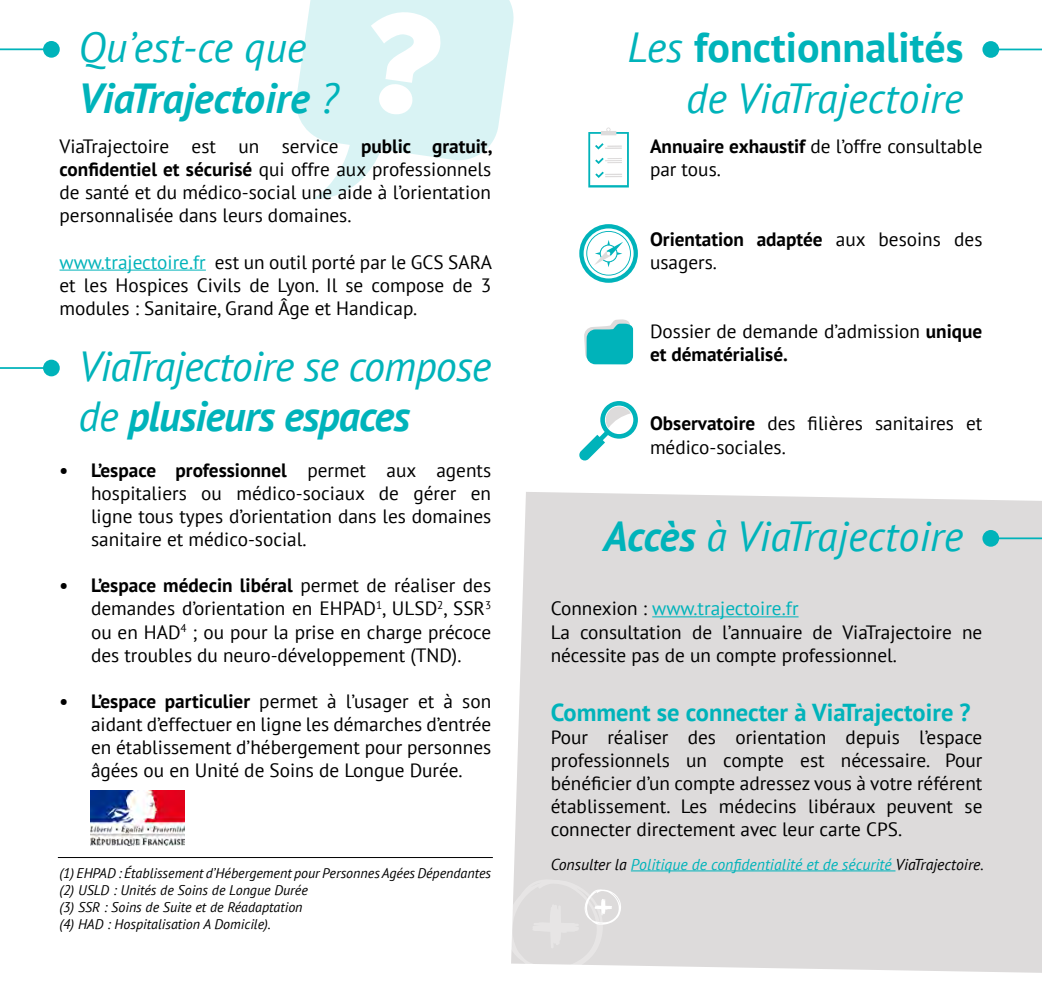
<style>
.page{position:relative;width:1042px;height:983px;background:#fff}
.page>*{position:absolute;margin:0;border:0;box-sizing:border-box;transform-origin:0 0}
.t1{font:italic 42px/50.4px "PT Sans";color:#00b3ba;text-align:right}
.t2{font:italic 42px/50.4px "PT Sans";letter-spacing:-.02em;color:#00b3ba}
.t3{font:italic 700 42px/50.4px "PT Sans";color:#00b3ba}
.t4{font:700 24.5px "PT Sans";color:#00b3ba}
.t5{font:19.25px/23.1px "PT Sans";color:#000;text-align:justify}
.t6{font:italic 15.75px "PT Sans";color:#00b3ba}
.t7{font:italic 14px/16.8px "PT Sans";color:#000}
.s1{font-weight:400}
.s2{font-weight:700}
.s3{color:#00b3ba}
.s4{font-weight:700;font-style:normal}
.s5{color:#000}
</style>
<div class="page">
<div style="left:514px;top:492px;width:528px;height:480px;background:#dddbdb"></div>
<svg style="left:511px;top:878px;width:110px;height:94px"></svg>
<svg style="left:296px;top:0;width:218px;height:200px;fill:#d9f3f4"></svg>
<img style="left:91px;top:790px;width:94px;height:55px">
<hr style="left:60px;top:269px;width:146px;height:1px;background:#00b3ba">
<hr style="left:0;top:48px;width:51px;height:2px;background:#00b3ba">
<div style="left:43px;top:41px;width:17px;height:17px;background:#00b3ba;border-radius:50%"></div>
<hr style="left:652px;top:616px;width:146px;height:1px;background:#00b3ba">
<hr style="left:631px;top:870px;width:264px;height:1px;background:#00b3ba">
<hr style="left:0;top:367px;width:51px;height:2px;background:#00b3ba">
<div style="left:43px;top:359px;width:17px;height:17px;background:#00b3ba;border-radius:50%"></div>
<div style="left:982px;top:41px;width:17px;height:17px;background:#00b3ba;border-radius:50%"></div>
<hr style="left:994px;top:49px;width:48px;height:1px;background:#00b3ba">
<svg style="left:579px;top:224px;width:59px;height:59px"></svg>
<svg style="left:588px;top:127px;width:41px;height:60px"></svg>
<svg style="left:579px;top:401px;width:59px;height:60px"></svg>
<svg style="left:584px;top:319px;width:49px;height:45px"></svg>
<hr style="left:58px;top:857px;width:435px;height:1px;background:#000">
<div style="left:982px;top:530px;width:17px;height:16px;background:#00b3ba;border-radius:50%"></div>
<hr style="left:994px;top:537px;width:48px;height:2px;background:#00b3ba">
<h1 class="t3" style="left:79px;top:22px;width:261px"><span class="s1">Qu’est-ce que<br></span>ViaTrajectoire <span class="s1">?</span></h1>
<p class="t5" style="left:60px;top:134px;width:434px">ViaTrajectoire est un service <span class="s2">public gratuit, confidentiel et sécurisé</span> qui offre aux professionnels de santé et du médico-social une aide à l’orientation personnalisée dans leurs domaines.</p>
<p class="t5" style="left:60px;top:250px;width:434px"><span class="s3">www.trajectoire.fr</span> est un outil porté par le GCS SARA et les Hospices Civils de Lyon. Il se compose de 3 modules : Sanitaire, Grand Âge et Handicap.</p>
<h1 class="t2" style="left:79px;top:340px;width:414px">ViaTrajectoire se compose de <span class="s2">plusieurs espaces</span></h1>
<p class="t5" style="left:91px;top:458px;width:402px;text-indent:-31px"><span class="s2">• L’espace professionnel</span> permet aux agents hospitaliers ou médico-sociaux de gérer en ligne tous types d’orientation dans les domaines sanitaire et médico-social.</p>
<p class="t5" style="left:91px;top:573px;width:402px;text-indent:-31px"><span class="s2">• L’espace médecin libéral</span> permet de réaliser des demandes d’orientation en EHPAD<sup>1</sup>, ULSD<sup>2</sup>, SSR<sup>3 </sup>ou en HAD<sup>4</sup> ; ou pour la prise en charge précoce des troubles du neuro-développement (TND).</p>
<p class="t5" style="left:91px;top:689px;width:402px;text-indent:-31px"><span class="s2">• L’espace particulier</span> permet à l’usager et à son aidant d’effectuer en ligne les démarches d’entrée en établissement d’hébergement pour personnes âgées ou en Unité de Soins de Longue Durée.</p>
<p class="t7" style="left:60px;top:864px;width:433px">(1) EHPAD : Établissement d’Hébergement pour Personnes Agées Dépendantes (2) USLD : Unités de Soins de Longue Durée<br>(3) SSR : Soins de Suite et de Réadaptation<br>(4) HAD : Hospitalisation A Domicile).</p>
<h1 class="t1" style="left:627px;top:22px;width:337px">Les <span class="s4">fonctionnalités </span>de ViaTrajectoire</h1>
<p class="t5" style="left:650px;top:134px;width:334px"><span class="s2">Annuaire exhaustif</span> de l’offre consultable par tous.</p>
<p class="t5" style="left:650px;top:227px;width:334px"><span class="s2">Orientation adaptée</span> aux besoins des usagers.</p>
<p class="t5" style="left:650px;top:319px;width:334px">Dossier de demande d’admission <span class="s2">unique et dématérialisé.</span></p>
<p class="t5" style="left:650px;top:411px;width:334px"><span class="s2">Observatoire</span> des filières sanitaires et médico-sociales.</p>
<h1 class="t1" style="left:603px;top:510px;width:361px"><span class="s2">Accès</span> à ViaTrajectoire</h1>
<p class="t5" style="left:551px;top:596px;width:433px;text-align:left">Connexion : <span class="s3">www.trajectoire.fr<br></span>La consultation de l’annuaire de ViaTrajectoire ne nécessite pas de un compte professionnel.</p>
<p class="t4" style="left:551px;top:695px;width:421px">Comment se connecter à ViaTrajectoire ?</p>
<p class="t5" style="left:551px;top:724px;width:433px">Pour réaliser des orientation depuis l’espace professionnels un compte est nécessaire. Pour bénéficier d’un compte adressez vous à votre référent établissement. Les médecins libéraux peuvent se connecter directement avec leur carte CPS.</p>
<p class="t6" style="left:551px;top:854px;width:434px"><span class="s5">Consulter la</span> Politique de confidentialité et de sécurité <span class="s5">ViaTrajectoire.</span></p>
</div>
